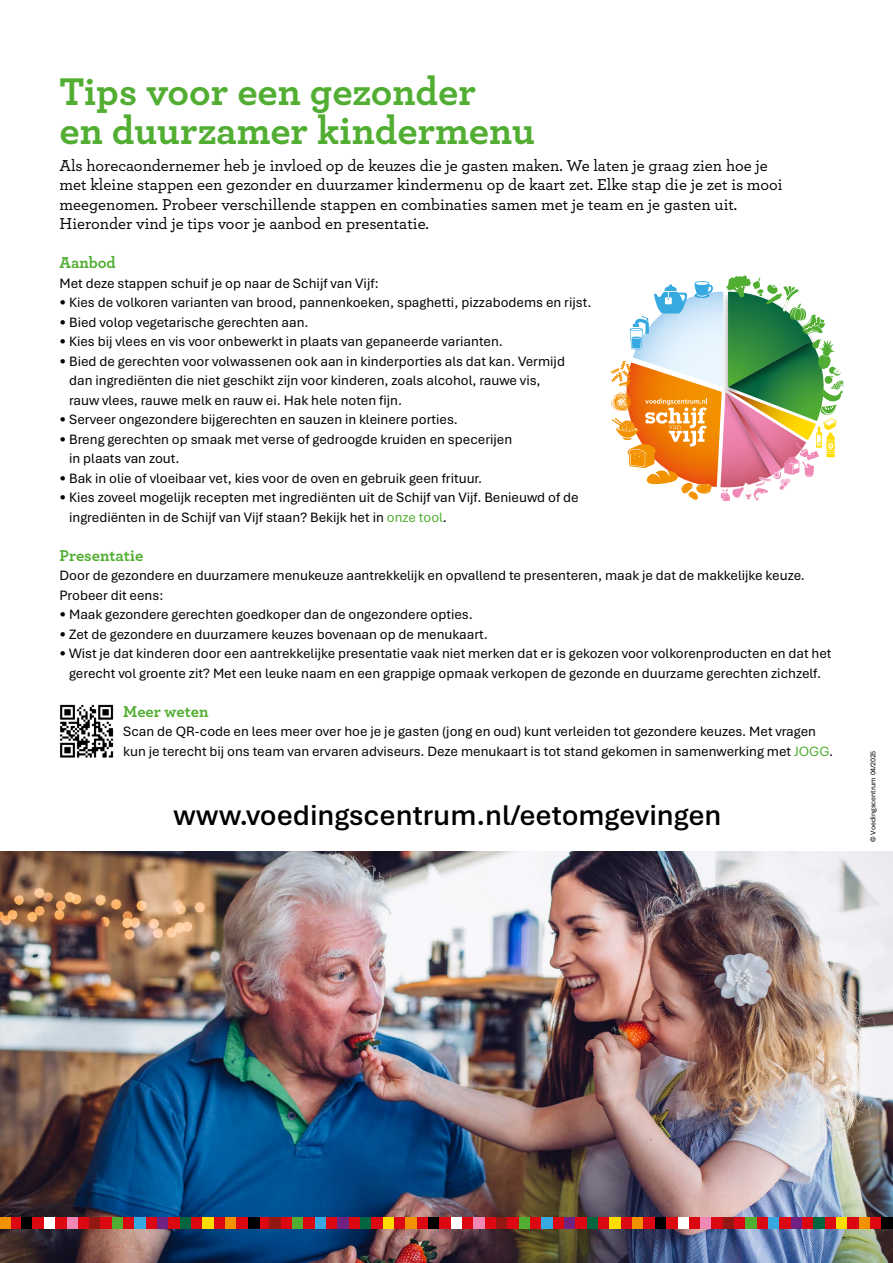
<style>
.page{position:relative;width:893px;height:1263px;background:#fff}
.page>*{position:absolute;margin:0;border:0;box-sizing:border-box;transform-origin:0 0}
.t1{font:700 40.5px/39px "Archer";color:#52ae32}
.t2{font:600 30px "Aptos";color:#000}
.t3{font:500 16.5px/19.5px "Archer";color:#000}
.t4{font:700 16.5px "Archer";color:#52ae32}
.t5{font:14.25px/19.5px "Aptos";color:#000}
.t6{font:7.5px "Aptos";color:#000}
.s1{color:#52ae32}
</style>
<div class="page">
<img style="left:0;top:852px;width:893px;height:411px">
<svg style="left:611px;top:275px;width:233px;height:226px"></svg>
<div style="left:678px;top:1217px;width:11px;height:11px;background:#fff"></div>
<div style="left:689px;top:1217px;width:11px;height:11px;background:#db0812"></div>
<div style="left:700px;top:1217px;width:12px;height:11px;background:#f088b6"></div>
<div style="left:712px;top:1217px;width:11px;height:11px;background:#db0812"></div>
<div style="left:723px;top:1217px;width:11px;height:11px;background:#931813"></div>
<div style="left:734px;top:1217px;width:12px;height:11px;background:#db0812"></div>
<div style="left:746px;top:1217px;width:11px;height:11px;background:#52ae32"></div>
<div style="left:757px;top:1217px;width:11px;height:11px;background:#db0812"></div>
<div style="left:768px;top:1217px;width:12px;height:11px;background:#36a9e1"></div>
<div style="left:780px;top:1217px;width:11px;height:11px;background:#db0812"></div>
<div style="left:791px;top:1217px;width:11px;height:11px;background:#702283"></div>
<div style="left:802px;top:1217px;width:12px;height:11px;background:#db0812"></div>
<div style="left:814px;top:1217px;width:11px;height:11px;background:#04663f"></div>
<div style="left:825px;top:1217px;width:11px;height:11px;background:#db0812"></div>
<div style="left:836px;top:1217px;width:12px;height:11px;background:#fd0"></div>
<div style="left:848px;top:1217px;width:11px;height:11px;background:#db0812"></div>
<div style="left:859px;top:1217px;width:11px;height:11px;background:#f39200"></div>
<div style="left:870px;top:1217px;width:12px;height:11px;background:#db0812"></div>
<div style="left:882px;top:1217px;width:11px;height:11px;background:#000"></div>
<div style="left:451px;top:1217px;width:11px;height:11px;background:#fff"></div>
<div style="left:462px;top:1217px;width:12px;height:11px;background:#db0812"></div>
<div style="left:474px;top:1217px;width:11px;height:11px;background:#f088b6"></div>
<div style="left:485px;top:1217px;width:11px;height:11px;background:#db0812"></div>
<div style="left:496px;top:1217px;width:12px;height:11px;background:#931813"></div>
<div style="left:508px;top:1217px;width:11px;height:11px;background:#db0812"></div>
<div style="left:519px;top:1217px;width:11px;height:11px;background:#52ae32"></div>
<div style="left:530px;top:1217px;width:12px;height:11px;background:#db0812"></div>
<div style="left:542px;top:1217px;width:11px;height:11px;background:#36a9e1"></div>
<div style="left:553px;top:1217px;width:11px;height:11px;background:#db0812"></div>
<div style="left:564px;top:1217px;width:12px;height:11px;background:#702283"></div>
<div style="left:576px;top:1217px;width:11px;height:11px;background:#db0812"></div>
<div style="left:587px;top:1217px;width:11px;height:11px;background:#04663f"></div>
<div style="left:598px;top:1217px;width:12px;height:11px;background:#db0812"></div>
<div style="left:610px;top:1217px;width:11px;height:11px;background:#fd0"></div>
<div style="left:621px;top:1217px;width:11px;height:11px;background:#db0812"></div>
<div style="left:632px;top:1217px;width:12px;height:11px;background:#f39200"></div>
<div style="left:644px;top:1217px;width:11px;height:11px;background:#db0812"></div>
<div style="left:655px;top:1217px;width:11px;height:11px;background:#000"></div>
<div style="left:666px;top:1217px;width:12px;height:11px;background:#db0812"></div>
<div style="left:259px;top:1217px;width:11px;height:11px;background:#db0812"></div>
<div style="left:270px;top:1217px;width:11px;height:11px;background:#931813"></div>
<div style="left:281px;top:1217px;width:11px;height:11px;background:#db0812"></div>
<div style="left:292px;top:1217px;width:12px;height:11px;background:#52ae32"></div>
<div style="left:304px;top:1217px;width:11px;height:11px;background:#db0812"></div>
<div style="left:315px;top:1217px;width:11px;height:11px;background:#36a9e1"></div>
<div style="left:326px;top:1217px;width:12px;height:11px;background:#db0812"></div>
<div style="left:338px;top:1217px;width:11px;height:11px;background:#702283"></div>
<div style="left:349px;top:1217px;width:11px;height:11px;background:#db0812"></div>
<div style="left:360px;top:1217px;width:12px;height:11px;background:#04663f"></div>
<div style="left:372px;top:1217px;width:11px;height:11px;background:#db0812"></div>
<div style="left:383px;top:1217px;width:11px;height:11px;background:#fd0"></div>
<div style="left:394px;top:1217px;width:12px;height:11px;background:#db0812"></div>
<div style="left:406px;top:1217px;width:11px;height:11px;background:#f39200"></div>
<div style="left:417px;top:1217px;width:11px;height:11px;background:#db0812"></div>
<div style="left:428px;top:1217px;width:12px;height:11px;background:#000"></div>
<div style="left:440px;top:1217px;width:11px;height:11px;background:#db0812"></div>
<div style="left:44px;top:1217px;width:11px;height:11px;background:#fff"></div>
<div style="left:56px;top:1217px;width:11px;height:11px;background:#db0812"></div>
<div style="left:67px;top:1217px;width:11px;height:11px;background:#f088b6"></div>
<div style="left:78px;top:1217px;width:11px;height:11px;background:#db0812"></div>
<div style="left:89px;top:1217px;width:12px;height:11px;background:#931813"></div>
<div style="left:101px;top:1217px;width:11px;height:11px;background:#db0812"></div>
<div style="left:112px;top:1217px;width:11px;height:11px;background:#52ae32"></div>
<div style="left:123px;top:1217px;width:12px;height:11px;background:#db0812"></div>
<div style="left:135px;top:1217px;width:11px;height:11px;background:#36a9e1"></div>
<div style="left:146px;top:1217px;width:11px;height:11px;background:#db0812"></div>
<div style="left:157px;top:1217px;width:12px;height:11px;background:#702283"></div>
<div style="left:169px;top:1217px;width:11px;height:11px;background:#db0812"></div>
<div style="left:180px;top:1217px;width:11px;height:11px;background:#04663f"></div>
<div style="left:191px;top:1217px;width:12px;height:11px;background:#db0812"></div>
<div style="left:203px;top:1217px;width:11px;height:11px;background:#fd0"></div>
<div style="left:214px;top:1217px;width:11px;height:11px;background:#db0812"></div>
<div style="left:225px;top:1217px;width:12px;height:11px;background:#f39200"></div>
<div style="left:237px;top:1217px;width:11px;height:11px;background:#db0812"></div>
<div style="left:248px;top:1217px;width:11px;height:11px;background:#000"></div>
<div style="left:10px;top:1217px;width:11px;height:11px;background:#db0812"></div>
<div style="left:0;top:1217px;width:10px;height:11px;background:#f39200"></div>
<div style="left:21px;top:1217px;width:12px;height:11px;background:#000"></div>
<div style="left:33px;top:1217px;width:11px;height:11px;background:#db0812"></div>
<img style="left:60px;top:704px;width:54px;height:54px">
<h1 class="t1" style="left:60px;top:69px;width:477px">Tips voor een gezonder<br>en duurzamer kindermenu</h1>
<p class="t3" style="left:60px;top:155px;width:725px">Als horecaondernemer heb je invloed op de keuzes die je gasten maken. We laten je graag zien hoe je met kleine stappen een gezonder en duurzamer kindermenu op de kaart zet. Elke stap die je zet is mooi meegenomen. Probeer verschillende stappen en combinaties samen met je team en je gasten uit.<br>Hieronder vind je tips voor je aanbod en presentatie.</p>
<p class="t4" style="left:60px;top:250px;width:58px">Aanbod</p>
<p class="t5" style="left:60px;top:273px;width:321px">Met deze stappen schuif je op naar de Schijf van Vijf:</p>
<p class="t5" style="left:60px;top:292px;width:533px">• Kies de volkoren varianten van brood, pannenkoeken, spaghetti, pizzabodems en rijst.</p>
<p class="t5" style="left:60px;top:312px;width:251px">• Bied volop vegetarische gerechten aan.</p>
<p class="t5" style="left:60px;top:331px;width:445px">• Kies bij vlees en vis voor onbewerkt in plaats van gepaneerde varianten.</p>
<p class="t5" style="left:69px;top:351px;width:497px;text-indent:-10px">• Bied de gerechten voor volwassenen ook aan in kinderporties als dat kan. Vermijd dan ingrediënten die niet geschikt zijn voor kinderen, zoals alcohol, rauwe vis, rauw vlees, rauwe melk en rauw ei. Hak hele noten fijn.</p>
<p class="t5" style="left:60px;top:409px;width:400px">• Serveer ongezondere bijgerechten en sauzen in kleinere porties.</p>
<p class="t5" style="left:69px;top:429px;width:445px;text-indent:-10px">• Breng gerechten op smaak met verse of gedroogde kruiden en specerijen in plaats van zout.</p>
<p class="t5" style="left:60px;top:468px;width:424px">• Bak in olie of vloeibaar vet, kies voor de oven en gebruik geen frituur.</p>
<p class="t5" style="left:69px;top:487px;width:511px;text-indent:-10px">• Kies zoveel mogelijk recepten met ingrediënten uit de Schijf van Vijf. Benieuwd of de ingrediënten in de Schijf van Vijf staan? Bekijk het in <span class="s1">onze tool</span>.</p>
<p class="t4" style="left:60px;top:542px;width:85px">Presentatie</p>
<p class="t5" style="left:60px;top:565px;width:747px">Door de gezondere en duurzamere menukeuze aantrekkelijk en opvallend te presenteren, maak je dat de makkelijke keuze.<br>Probeer dit eens:</p>
<p class="t5" style="left:60px;top:604px;width:415px">• Maak gezondere gerechten goedkoper dan de ongezondere opties.</p>
<p class="t5" style="left:60px;top:624px;width:430px">• Zet de gezondere en duurzamere keuzes bovenaan op de menukaart.</p>
<p class="t5" style="left:60px;top:643px;width:773px;text-align:center">• Wist je dat kinderen door een aantrekkelijke presentatie vaak niet merken dat er is gekozen voor volkorenproducten en dat het gerecht vol groente zit? Met een leuke naam en een grappige opmaak verkopen de gezonde en duurzame gerechten zichzelf.</p>
<p class="t4" style="left:123px;top:698px;width:87px">Meer weten</p>
<p class="t5" style="left:123px;top:721px;width:711px">Scan de QR-code en lees meer over hoe je je gasten (jong en oud) kunt verleiden tot gezondere keuzes. Met vragen kun je terecht bij ons team van ervaren adviseurs. Deze menukaart is tot stand gekomen in samenwerking met <span class="s1">JOGG</span>.</p>
<h2 class="t2" style="left:174px;top:794px;width:549px">www.voedingscentrum.nl/eetomgevingen</h2>
<p class="t6" style="left:868px;top:842px;width:93px;rotate:-90deg">© Voedingscentrum 04/2025</p>
</div>
